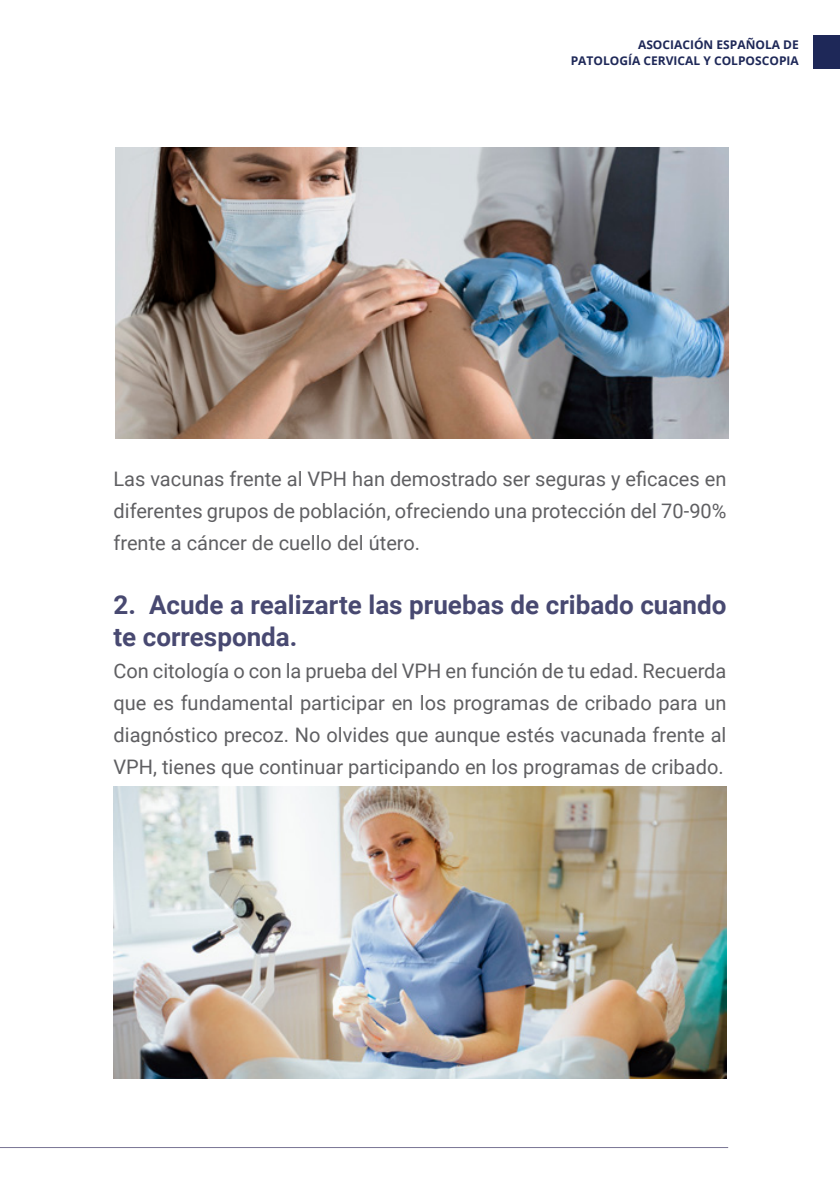
<style>
.page{position:relative;width:840px;height:1191px;background:#fff}
.page>*{position:absolute;margin:0;border:0;box-sizing:border-box;transform-origin:0 0}
.texo{font:700 26px/32px "Roboto";color:#484971}
.texo-2{font:20px/32px "Roboto";color:#5f5f62;text-align:justify}
.t1{font:700 12px/16px "Open Sans";color:#1e2858;text-align:right}
</style>
<div class="page">
<div style="left:812px;top:35px;width:27px;height:33px;background:#1e2858"></div>
<hr style="left:0;top:1147px;width:727px;height:1px;background:#797594">
<img style="left:115px;top:147px;width:612px;height:292px">
<img style="left:113px;top:787px;width:613px;height:291px">
<p class="t1" style="left:570px;top:36px;width:229px">ASOCIACIÓN ESPAÑOLA DE<br>PATOLOGÍA CERVICAL Y COLPOSCOPIA</p>
<p class="texo-2" style="left:113px;top:462px;width:614px">Las vacunas frente al VPH han demostrado ser seguras y eficaces en diferentes grupos de población, ofreciendo una protección del 70-90% frente a cáncer de cuello del útero.</p>
<p class="texo" style="left:113px;top:587px;width:614px">2. Acude a realizarte las pruebas de cribado cuando te corresponda.</p>
<p class="texo-2" style="left:113px;top:654px;width:614px">Con citología o con la prueba del VPH en función de tu edad. Recuerda que es fundamental participar en los programas de cribado para un diagnóstico precoz. No olvides que aunque estés vacunada frente al VPH, tienes que continuar participando en los programas de cribado.</p>
</div>
